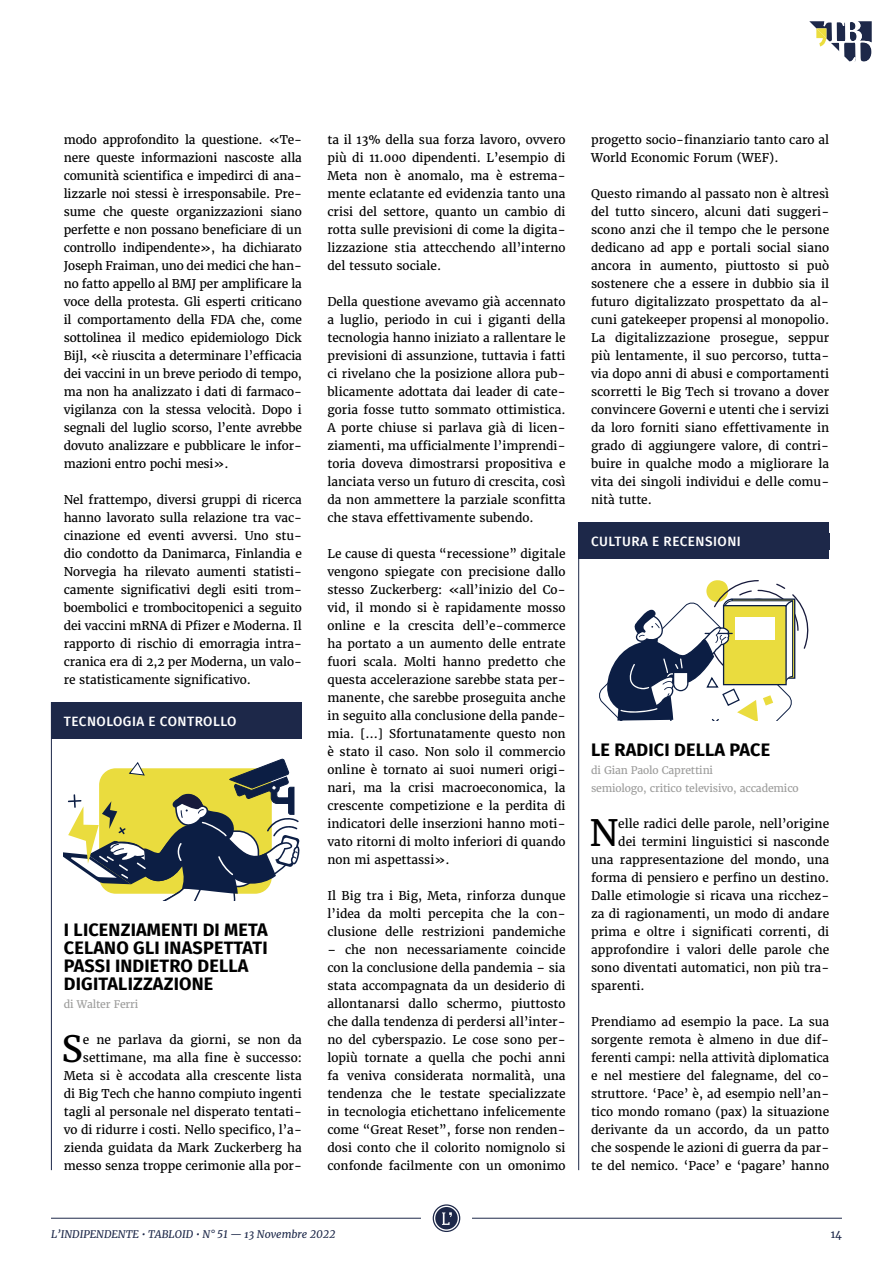
<style>
.page{position:relative;width:893px;height:1263px;background:#fff}
.page>*{position:absolute;margin:0;border:0;box-sizing:border-box;transform-origin:0 0}
.t1{font:36.15px "Merriweather";color:#000}
.t2{font:700 18px/18px "Fira Sans";letter-spacing:.01em;color:#000}
.t3{font:500 13.5px "Fira Sans";letter-spacing:.035em;color:#fff}
.t4{font:12px/18px "Merriweather";color:#000;text-align:justify}
.t5{font:10.5px/18px "Merriweather";letter-spacing:-.015em;color:#9d9d9c}
.t6{font:italic 10.5px "Merriweather";color:#1d2849}
.t7{font:10.5px "Merriweather";color:#1d2849}
</style>
<div class="page">
<hr style="left:51px;top:1218px;width:370px;height:1px;background:#1d2849">
<hr style="left:472px;top:1218px;width:370px;height:1px;background:#1d2849">
<svg style="left:433px;top:1204px;width:27px;height:28px"></svg>
<svg style="left:809px;top:21px;width:63px;height:41px"></svg>
<div style="left:51px;top:702px;width:251px;height:36px;background:#1d2849"></div>
<hr style="left:51px;top:702px;width:1px;height:468px;background:#1d2849">
<svg style="left:64px;top:758px;width:236px;height:142px"></svg>
<div style="left:578px;top:522px;width:251px;height:36px;background:#1d2849"></div>
<hr style="left:578px;top:522px;width:1px;height:648px;background:#1d2849">
<svg style="left:599px;top:580px;width:210px;height:140px"></svg>
<p class="t4" style="left:64px;top:131px;width:240px">modo approfondito la questione. «Te&shy;nere queste informazioni nascoste alla comunità scientifica e impedirci di ana&shy;lizzarle noi stessi è irresponsabile. Pre&shy;sume che queste organizzazioni siano perfette e non possano beneficiare di un controllo indipendente», ha dichiarato Joseph Fraiman, uno dei medici che han&shy;no fatto appello al BMJ per amplificare la voce della protesta. Gli esperti criticano il comportamento della FDA che, come sottolinea il medico epidemiologo Dick Bijl, «è riuscita a determinare l’efficacia dei vaccini in un breve periodo di tempo, ma non ha analizzato i dati di farmaco&shy;vigilanza con la stessa velocità. Dopo i segnali del luglio scorso, l’ente avrebbe dovuto analizzare e pubblicare le infor&shy;mazioni entro pochi mesi».</p>
<p class="t4" style="left:64px;top:491px;width:240px">Nel frattempo, diversi gruppi di ricerca hanno lavorato sulla relazione tra vac&shy;cinazione ed eventi avversi. Uno stu&shy;dio condotto da Danimarca, Finlandia e Norvegia ha rilevato aumenti statisti&shy;camente significativi degli esiti trom&shy;boembolici e trombocitopenici a seguito dei vaccini mRNA di Pfizer e Moderna. Il rapporto di rischio di emorragia intra&shy;cranica era di 2,2 per Moderna, un valo&shy;re statisticamente significativo.</p>
<p class="t3" style="left:64px;top:711px;width:174px">TECNOLOGIA E CONTROLLO</p>
<h2 class="t2" style="left:64px;top:919px;width:206px">I LICENZIAMENTI DI META<br>CELANO GLI INASPETTATI<br>PASSI INDIETRO DELLA<br>DIGITALIZZAZIONE</h2>
<p class="t5" style="left:64px;top:995px;width:76px">di Walter Ferri</p>
<h1 class="t1" style="left:62px;top:1026px;width:23px">S</h1>
<p class="t4" style="left:64px;top:1031px;width:240px;text-align:right">e ne parlava da giorni, se non da settimane, ma alla fine è successo:<br>Meta si è accodata alla crescente lista di Big Tech che hanno compiuto ingenti tagli al personale nel disperato tentati&shy;vo di ridurre i costi. Nello specifico, l’a&shy;zienda guidata da Mark Zuckerberg ha messo senza troppe cerimonie alla por-</p>
<p class="t4" style="left:327px;top:131px;width:240px">ta il 13% della sua forza lavoro, ovvero più di 11.000 dipendenti. L’esempio di Meta non è anomalo, ma è estrema&shy;mente eclatante ed evidenzia tanto una crisi del settore, quanto un cambio di rotta sulle previsioni di come la digita&shy;lizzazione stia attecchendo all’interno del tessuto sociale.</p>
<p class="t4" style="left:327px;top:293px;width:240px">Della questione avevamo già accennato a luglio, periodo in cui i giganti della tecnologia hanno iniziato a rallentare le previsioni di assunzione, tuttavia i fatti ci rivelano che la posizione allora pub&shy;blicamente adottata dai leader di cate&shy;goria fosse tutto sommato ottimistica.<br>A porte chiuse si parlava già di licen&shy;ziamenti, ma ufficialmente l’imprendi&shy;toria doveva dimostrarsi propositiva e lanciata verso un futuro di crescita, così da non ammettere la parziale sconfitta che stava effettivamente subendo.</p>
<p class="t4" style="left:327px;top:545px;width:240px">Le cause di questa “recessione” digitale vengono spiegate con precisione dallo stesso Zuckerberg: «all’inizio del Co&shy;vid, il mondo si è rapidamente mosso online e la crescita dell’e-commerce ha portato a un aumento delle entrate fuori scala. Molti hanno predetto che questa accelerazione sarebbe stata per&shy;manente, che sarebbe proseguita anche in seguito alla conclusione della pande&shy;mia. […] Sfortunatamente questo non è stato il caso. Non solo il commercio online è tornato ai suoi numeri origi&shy;nari, ma la crisi macroeconomica, la crescente competizione e la perdita di indicatori delle inserzioni hanno moti&shy;vato ritorni di molto inferiori di quando non mi aspettassi».</p>
<p class="t4" style="left:327px;top:887px;width:240px">Il Big tra i Big, Meta, rinforza dunque l’idea da molti percepita che la con&shy;clusione delle restrizioni pandemiche</p>
<p class="t4" style="left:327px;top:941px;width:240px">– che non necessariamente coincide con la conclusione della pandemia – sia stata accompagnata da un desiderio di allontanarsi dallo schermo, piuttosto che dalla tendenza di perdersi all’inter&shy;no del cyberspazio. Le cose sono per&shy;lopiù tornate a quella che pochi anni fa veniva considerata normalità, una tendenza che le testate specializzate in tecnologia etichettano infelicemente come “Great Reset”, forse non renden&shy;dosi conto che il colorito nomignolo si confonde facilmente con un omonimo</p>
<p class="t4" style="left:591px;top:131px;width:240px">progetto socio-finanziario tanto caro al<br>World Economic Forum (WEF).</p>
<p class="t4" style="left:591px;top:185px;width:240px">Questo rimando al passato non è altresì del tutto sincero, alcuni dati suggeri&shy;scono anzi che il tempo che le persone dedicano ad app e portali social siano ancora in aumento, piuttosto si può sostenere che a essere in dubbio sia il futuro digitalizzato prospettato da al&shy;cuni gatekeeper propensi al monopolio.<br>La digitalizzazione prosegue, seppur più lentamente, il suo percorso, tutta&shy;via dopo anni di abusi e comportamenti scorretti le Big Tech si trovano a dover convincere Governi e utenti che i servizi da loro forniti siano effettivamente in grado di aggiungere valore, di contri&shy;buire in qualche modo a migliorare la vita dei singoli individui e delle comu&shy;nità tutte.</p>
<p class="t3" style="left:591px;top:531px;width:151px">CULTURA E RECENSIONI</p>
<h2 class="t2" style="left:591px;top:739px;width:180px">LE RADICI DELLA PACE</h2>
<p class="t5" style="left:591px;top:761px;width:209px">di Gian Paolo Caprettini<br>semiologo, critico televisivo, accademico</p>
<h1 class="t1" style="left:589px;top:810px;width:30px">N</h1>
<p class="t4" style="left:618px;top:815px;width:212px">elle radici delle parole, nell’origine</p>
<p class="t4" style="left:618px;top:833px;width:212px">dei termini linguistici si nasconde</p>
<p class="t4" style="left:591px;top:851px;width:240px">una rappresentazione del mondo, una</p>
<p class="t4" style="left:591px;top:869px;width:240px">forma di pensiero e perfino un destino.</p>
<p class="t4" style="left:591px;top:887px;width:240px">Dalle etimologie si ricava una ricchez-</p>
<p class="t4" style="left:591px;top:905px;width:240px">za di ragionamenti, un modo di andare</p>
<p class="t4" style="left:591px;top:923px;width:240px">prima e oltre i significati correnti, di</p>
<p class="t4" style="left:591px;top:941px;width:240px">approfondire i valori delle parole che</p>
<p class="t4" style="left:591px;top:959px;width:240px">sono diventati automatici, non più tra-</p>
<p class="t4" style="left:591px;top:977px;width:55px">sparenti.</p>
<p class="t4" style="left:591px;top:1013px;width:240px">Prendiamo ad esempio la pace. La sua sorgente remota è almeno in due dif&shy;ferenti campi: nella attività diplomatica e nel mestiere del falegname, del co&shy;struttore. ‘Pace’ è, ad esempio nell’an&shy;tico mondo romano (pax) la situazione derivante da un accordo, da un patto che sospende le azioni di guerra da par&shy;te del nemico. ‘Pace’ e ‘pagare’ hanno</p>
<p class="t6" style="left:51px;top:1227px;width:286px">L’INDIPENDENTE • TABLOID • N° 51 — 13 Novembre 2022</p>
<p class="t7" style="left:831px;top:1227px;width:13px">14</p>
</div>
